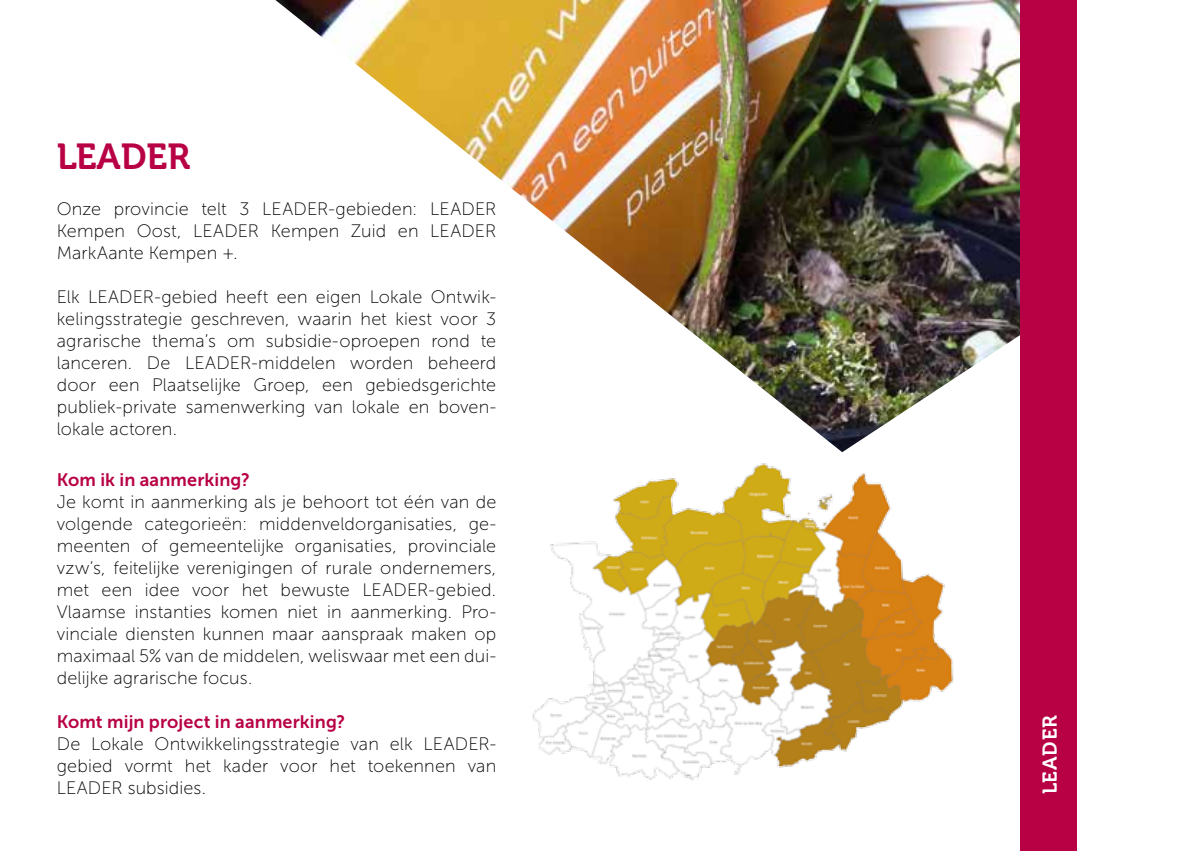
<style>
.page{position:relative;width:1191px;height:851px;background:#fff}
.page>*{position:absolute;margin:0;border:0;box-sizing:border-box;transform-origin:0 0}
.t1{font:36px "Museo 700";color:#b80045}
.t2{font:20px "Museo 700";letter-spacing:.05em;color:#fff}
.t3{font:18px/22px "Museo Sans 100";letter-spacing:.01em;color:#000;text-align:justify}
.t4{font:18px "Museo Sans 700";letter-spacing:.01em;color:#b80045}
</style>
<div class="page">
<img style="left:275px;top:0;width:745px;height:448px">
<img style="left:532px;top:448px;width:422px;height:333px">
<div style="left:1020px;top:0;width:171px;height:850px;background:#b80045"></div>
<div style="left:1077px;top:0;width:114px;height:850px;background:#fff"></div>
<h1 class="t1" style="left:57px;top:136px;width:135px">LEADER</h1>
<p class="t3" style="left:57px;top:198px;width:441px">Onze provincie telt 3 LEADER-gebieden: LEADER Kempen Oost, LEADER Kempen Zuid en LEADER MarkAante Kempen +.</p>
<p class="t3" style="left:57px;top:286px;width:441px">Elk LEADER-gebied heeft een eigen Lokale Ontwik&shy;kelingsstrategie geschreven, waarin het kiest voor 3 agrarische thema’s om subsidie-oproepen rond te lanceren. De LEADER-middelen worden beheerd door een Plaatselijke Groep, een gebiedsgerichte publiek-private samenwerking van lokale en boven&shy;lokale actoren.</p>
<p class="t4" style="left:57px;top:469px;width:195px">Kom ik in aanmerking?</p>
<p class="t3" style="left:57px;top:491px;width:441px">Je komt in aanmerking als je behoort tot één van de volgende categorieën: middenveldorganisaties, ge&shy;meenten of gemeentelijke organisaties, provinciale vzw’s, feitelijke verenigingen of rurale ondernemers, met een idee voor het bewuste LEADER-gebied.<br>Vlaamse instanties komen niet in aanmerking. Pro&shy;vinciale diensten kunnen maar aanspraak maken op maximaal 5% van de middelen, weliswaar met een dui&shy;delijke agrarische focus.</p>
<p class="t4" style="left:57px;top:711px;width:290px">Komt mijn project in aanmerking?</p>
<p class="t3" style="left:57px;top:733px;width:441px">De Lokale Ontwikkelingsstrategie van elk LEADER&shy;gebied vormt het kader voor het toekennen van LEADER subsidies.</p>
<p class="t2" style="left:1038px;top:794px;width:81px;rotate:-90deg">LEADER</p>
</div>
